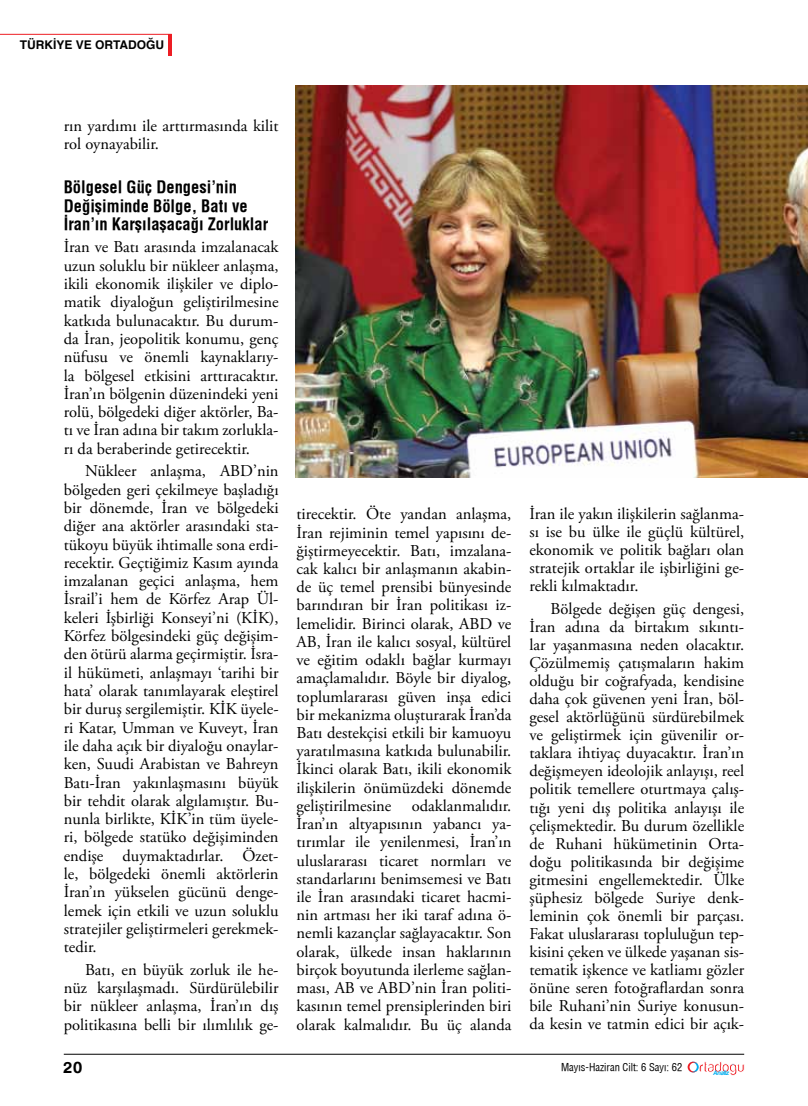
<style>
.page{position:relative;width:808px;height:1106px;background:#fff}
.page>*{position:absolute;margin:0;border:0;box-sizing:border-box;transform-origin:0 0}
.t1{font:16.5px/18.3px "Adobe Garamond Pro";color:#000;text-align:justify}
.t2{font:700 16.5px/18.3px "Helvetica Condens";color:#000}
.t3{font:16.5px "Harabara";color:#000}
.t4{font:700 12px "Helvetica";color:#000}
.t5{font:10.5px "Helvetica Condensed";color:#000}
.t6{font:6.6px "Harabara";color:#00aeef}
</style>
<div class="page">
<hr style="left:169px;top:34px;width:3px;height:21px;background:#ed1d24">
<hr style="left:0;top:34px;width:172px;height:1px;background:#ed1d24">
<hr style="left:64px;top:1054px;width:680px;height:1px;background:#000">
<svg style="left:688px;top:1061px;width:56px;height:14px"></svg>
<img style="left:296px;top:85px;width:512px;height:392px">
<p class="t4" style="left:20px;top:35px;width:146px">TÜRKİYE VE ORTADOĞU</p>
<p class="t1" style="left:64px;top:117px;width:216px">rın yardımı ile arttırmasında kilit rol oynayabilir.</p>
<p class="t2" style="left:64px;top:178px;width:206px">Bölgesel Güç Dengesi’nin<br>Değişiminde Bölge, Batı ve<br>İran’ın Karşılaşacağı Zorluklar</p>
<p class="t1" style="left:64px;top:238px;width:216px">İran ve Batı arasında imzalanacak uzun soluklu bir nükleer anlaşma, ikili ekonomik ilişkiler ve diplo&shy;matik diyaloğun geliştirilmesine katkıda bulunacaktır. Bu durum&shy;da İran, jeopolitik konumu, genç nüfusu ve önemli kaynaklarıy&shy;la bölgesel etkisini arttıracaktır.<br>İran’ın bölgenin düzenindeki yeni rolü, bölgedeki diğer aktörler, Ba&shy;tı ve İran adına bir takım zorlukla&shy;rı da beraberinde getirecektir.</p>
<p class="t1" style="left:64px;top:462px;width:216px;text-indent:21px">Nükleer anlaşma, ABD’nin bölgeden geri çekilmeye başladığı bir dönemde, İran ve bölgedeki diğer ana aktörler arasındaki sta&shy;tükoyu büyük ihtimalle sona erdi&shy;recektir. Geçtiğimiz Kasım ayında imzalanan geçici anlaşma, hem İsrail’i hem de Körfez Arap Ül&shy;keleri İşbirliği Konseyi’ni (KİK), Körfez bölgesindeki güç değişim&shy;den ötürü alarma geçirmiştir. İsra&shy;il hükümeti, anlaşmayı ‘tarihi bir hata’ olarak tanımlayarak eleştirel bir duruş sergilemiştir. KİK üyele&shy;ri Katar, Umman ve Kuveyt, İran ile daha açık bir diyaloğu onaylar&shy;ken, Suudi Arabistan ve Bahreyn Batı-İran yakınlaşmasını büyük bir tehdit olarak algılamıştır. Bu&shy;nunla birlikte, KİK’in tüm üyele&shy;ri, bölgede statüko değişiminden endişe duymaktadırlar. Özet&shy;le, bölgedeki önemli aktörlerin İran’ın yükselen gücünü denge&shy;lemek için etkili ve uzun soluklu stratejiler geliştirmeleri gerekmek&shy;tedir.</p>
<p class="t1" style="left:64px;top:961px;width:216px;text-indent:21px">Batı, en büyük zorluk ile he&shy;nüz karşılaşmadı. Sürdürülebilir bir nükleer anlaşma, İran’ın dış politikasına belli bir ılımlılık ge-</p>
<p class="t1" style="left:297px;top:505px;width:216px">tirecektir. Öte yandan anlaşma, İran rejiminin temel yapısını de&shy;ğiştirmeyecektir. Batı, imzalana&shy;cak kalıcı bir anlaşmanın akabin&shy;de üç temel prensibi bünyesinde barındıran bir İran politikası iz&shy;lemelidir. Birinci olarak, ABD ve AB, İran ile kalıcı sosyal, kültürel ve eğitim odaklı bağlar kurmayı amaçlamalıdır. Böyle bir diyalog, toplumlararası güven inşa edici bir mekanizma oluşturarak İran’da Batı destekçisi etkili bir kamuoyu yaratılmasına katkıda bulunabilir.<br>İkinci olarak Batı, ikili ekonomik ilişkilerin önümüzdeki dönemde geliştirilmesine odaklanmalıdır.<br>İran’ın altyapısının yabancı ya&shy;tırımlar ile yenilenmesi, İran’ın uluslararası ticaret normları ve standarlarını benimsemesi ve Batı ile İran arasındaki ticaret hacmi&shy;nin artması her iki taraf adına ö&shy;nemli kazançlar sağlayacaktır. Son olarak, ülkede insan haklarının birçok boyutunda ilerleme sağlan&shy;ması, AB ve ABD’nin İran politi&shy;kasının temel prensiplerinden biri olarak kalmalıdır. Bu üç alanda</p>
<p class="t1" style="left:529px;top:505px;width:216px">İran ile yakın ilişkilerin sağlanma&shy;sı ise bu ülke ile güçlü kültürel, ekonomik ve politik bağları olan stratejik ortaklar ile işbirliğini ge&shy;rekli kılmaktadır.</p>
<p class="t1" style="left:529px;top:600px;width:216px;text-indent:21px">Bölgede değişen güç dengesi, İran adına da birtakım sıkıntı&shy;lar yaşanmasına neden olacaktır.<br>Çözülmemiş çatışmaların hakim olduğu bir coğrafyada, kendisine daha çok güvenen yeni İran, böl&shy;gesel aktörlüğünü sürdürebilmek ve geliştirmek için güvenilir or&shy;taklara ihtiyaç duyacaktır. İran’ın değişmeyen ideolojik anlayışı, reel politik temellere oturtmaya çalış&shy;tığı yeni dış politika anlayışı ile çelişmektedir. Bu durum özellikle de Ruhani hükümetinin Orta&shy;doğu politikasında bir değişime gitmesini engellemektedir. Ülke şüphesiz bölgede Suriye denk&shy;leminin çok önemli bir parçası.<br>Fakat uluslararası topluluğun tep&shy;kisini çeken ve ülkede yaşanan sis&shy;tematik işkence ve katliamı gözler önüne seren fotoğraflardan sonra bile Ruhani’nin Suriye konusun&shy;da kesin ve tatmin edici bir açık-</p>
<p class="t3" style="left:64px;top:1059px;width:20px">20</p>
<p class="t5" style="left:561px;top:1060px;width:123px">Mayıs-Haziran Cilt: 6 Sayı: 62</p>
<p class="t6" style="left:713px;top:1069px;width:18px">Analiz</p>
</div>
